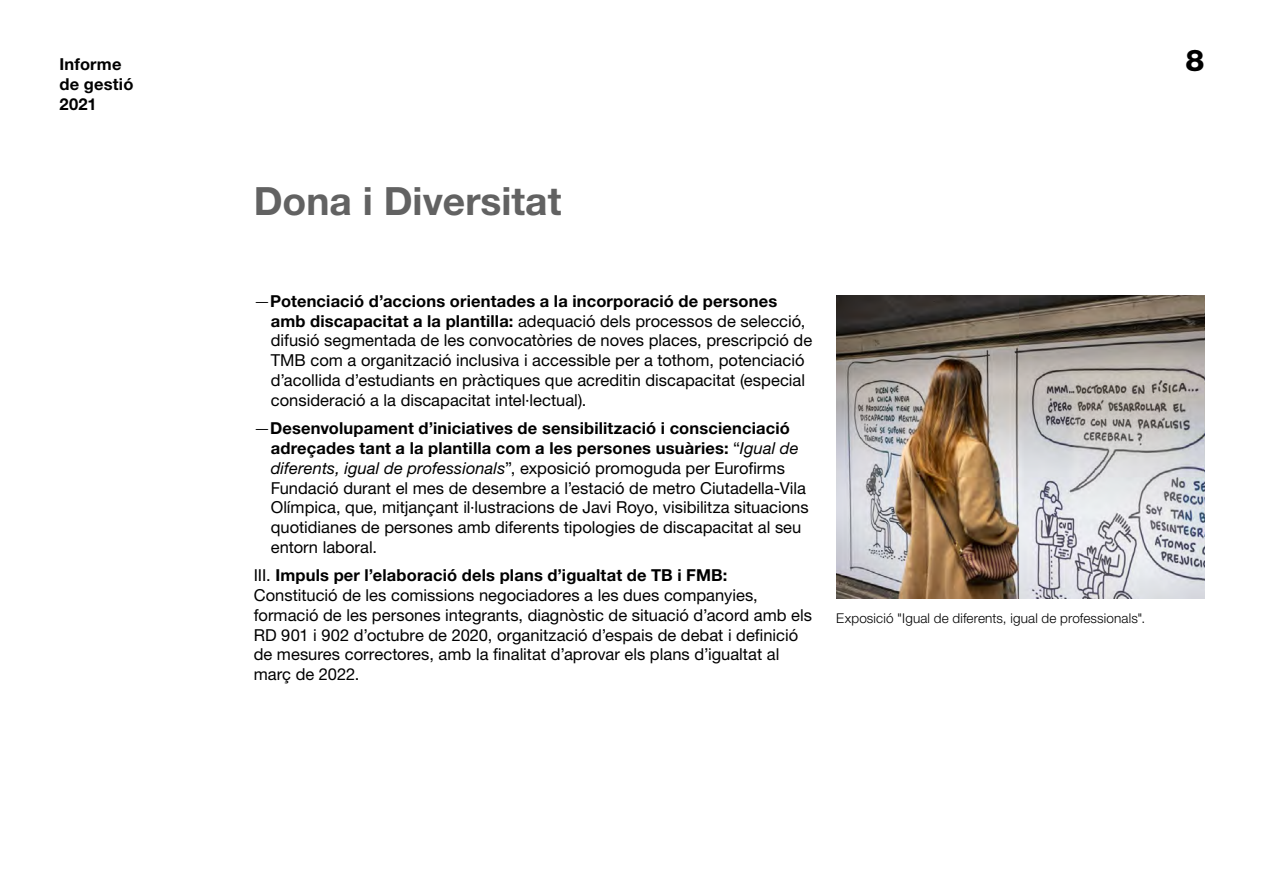
<style>
.page{position:relative;width:1263px;height:893px;background:#fff}
.page>*{position:absolute;margin:0;border:0;box-sizing:border-box;transform-origin:0 0}
.t1{font:700 39px "Xckjkw Helvetica Neue LT Std";color:#626262}
.t2{font:800 30px "Sxhhrd Helvetica Neue LT Std";color:#000}
.t3{font:16.5px/19.8px "Wqkstr Helvetica Neue LT Std";color:#000}
.t4{font:700 16.5px/19.8px "Dqcyrr Helvetica Neue LT Std";letter-spacing:.01em;color:#000}
.t5{font:300 13.5px "Nplrtt Helvetica Neue LT Std";letter-spacing:.01em;color:#000}
.s1{font-family:"Nplrtt Helvetica Neue LT Std";font-weight:300}
.s2{font-family:"Xckjkw Helvetica Neue LT Std";font-weight:700}
.s3{font-family:"Ymrcxk Helvetica Neue LT Std";font-style:italic}
</style>
<div class="page">
<img style="left:836px;top:295px;width:368px;height:304px">
<p class="t4" style="left:60px;top:54px;width:63px">Informe</p>
<h2 class="t2" style="left:1185px;top:42px;width:20px">8</h2>
<p class="t4" style="left:60px;top:74px;width:75px">de gestió<br>2021</p>
<h1 class="t1" style="left:254px;top:177px;width:309px">Dona i Diversitat</h1>
<p class="t3" style="left:271px;top:291px;width:543px;text-indent:-17px"><span class="s1">—</span><span class="s2">Potenciació d’accions orientades a la incorporació de persones amb discapacitat a la plantilla:</span> adequació dels processos de selecció, difusió segmentada de les convocatòries de noves places, prescripció de TMB com a organització inclusiva i accessible per a tothom, potenciació d’acollida d’estudiants en pràctiques que acreditin discapacitat (especial consideració a la discapacitat intel·lectual).</p>
<p class="t3" style="left:271px;top:418px;width:539px;text-indent:-17px"><span class="s1">—</span><span class="s2">Desenvolupament d’iniciatives de sensibilització i conscienciació adreçades tant a la plantilla com a les persones usuàries:</span> “<span class="s3">Igual de diferents, igual de professionals</span>”, exposició promoguda per Eurofrms Fundació durant el mes de desembre a l’estació de metro Ciutadella-Vila Olímpica, que, mitjançant il·lustracions de Javi Royo, visibilitza situacions quotidianes de persones amb diferents tipologies de discapacitat al seu entorn laboral.</p>
<p class="t3" style="left:254px;top:565px;width:560px">III. <span class="s2">Impuls per l’elaboració dels plans d’igualtat de TB i FMB:<br></span>Constitució de les comissions negociadores a les dues companyies, formació de les persones integrants, diagnòstic de situació d’acord amb els RD 901 i 902 d’octubre de 2020, organització d’espais de debat i defnició de mesures correctores, amb la fnalitat d’aprovar els plans d’igualtat al març de 2022.</p>
<p class="t5" style="left:836px;top:610px;width:311px">Exposició "Igual de diferents, igual de professionals".</p>
</div>
